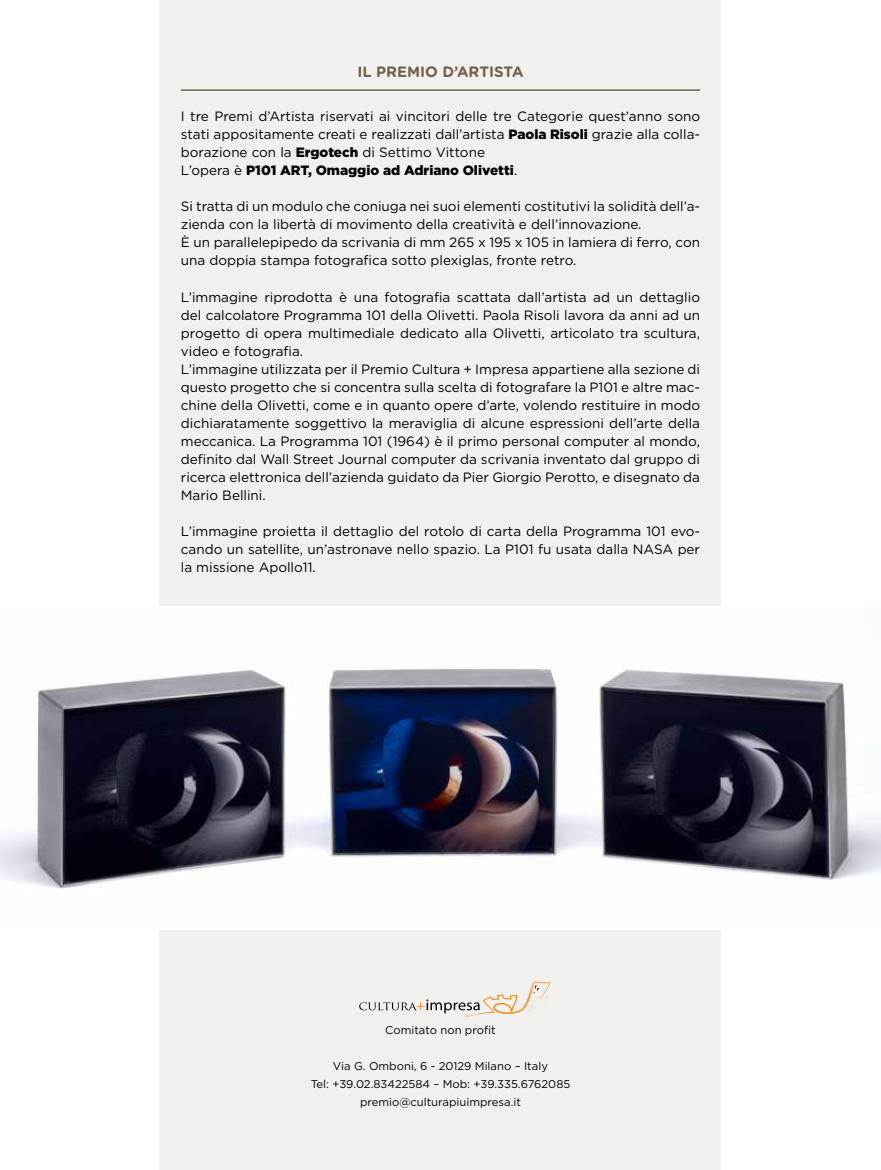
<style>
.page{position:relative;width:881px;height:1170px;background:#fff}
.page>*{position:absolute;margin:0;border:0;box-sizing:border-box;transform-origin:0 0}
.t1{font:700 15px "Gotham Rounded";color:#6f624d}
.t2{font:13.5px/18px "Gotham";color:#000}
.t3{font:11.25px/18px "Gotham";color:#000;text-align:center}
.s1{font-weight:900}
</style>
<div class="page">
<div style="left:159px;top:0;width:562px;height:1169px;background:#f2f0ec"></div>
<hr style="left:181px;top:89px;width:518px;height:2px;background:#6f624d">
<img style="left:0;top:606px;width:880px;height:323px">
<svg style="left:359px;top:981px;width:191px;height:37px"></svg>
<p class="t1" style="left:357px;top:60px;width:168px">IL PREMIO D’ARTISTA</p>
<p class="t2" style="left:181px;top:107px;width:520px">I tre Premi d’Artista riservati ai vincitori delle tre Categorie quest’anno sono stati appositamente creati e realizzati dall’artista <span class="s1">Paola Risoli</span> grazie alla colla&shy;borazione con la <span class="s1">Ergotech</span> di Settimo Vittone<br>L’opera è <span class="s1">P101 ART, Omaggio ad Adriano Olivetti</span>.</p>
<p class="t2" style="left:181px;top:197px;width:520px">Si tratta di un modulo che coniuga nei suoi elementi costitutivi la solidità dell’a&shy;zienda con la libertà di movimento della creatività e dell’innovazione.<br>È un parallelepipedo da scrivania di mm 265 x 195 x 105 in lamiera di ferro, con una doppia stampa fotografica sotto plexiglas, fronte retro.</p>
<p class="t2" style="left:181px;top:287px;width:520px">L’immagine riprodotta è una fotografia scattata dall’artista ad un dettaglio del calcolatore Programma 101 della Olivetti. Paola Risoli lavora da anni ad un progetto di opera multimediale dedicato alla Olivetti, articolato tra scultura, video e fotografia.<br>L’immagine utilizzata per il Premio Cultura + Impresa appartiene alla sezione di questo progetto che si concentra sulla scelta di fotografare la P101 e altre mac&shy;chine della Olivetti, come e in quanto opere d’arte, volendo restituire in modo dichiaratamente soggettivo la meraviglia di alcune espressioni dell’arte della meccanica. La Programma 101 (1964) è il primo personal computer al mondo, definito dal Wall Street Journal computer da scrivania inventato dal gruppo di ricerca elettronica dell’azienda guidato da Pier Giorgio Perotto, e disegnato da Mario Bellini.</p>
<p class="t2" style="left:181px;top:521px;width:520px;text-align:justify">L’immagine proietta il dettaglio del rotolo di carta della Programma 101 evo&shy;cando un satellite, un’astronave nello spazio. La P101 fu usata dalla NASA per la missione Apollo11.</p>
<p class="t3" style="left:385px;top:1020px;width:112px">Comitato non profit</p>
<p class="t3" style="left:310px;top:1056px;width:261px">Via G. Omboni, 6 - 20129 Milano – Italy<br>Tel: +39.02.83422584 – Mob: +39.335.6762085 premio@culturapiuimpresa.it</p>
</div>
